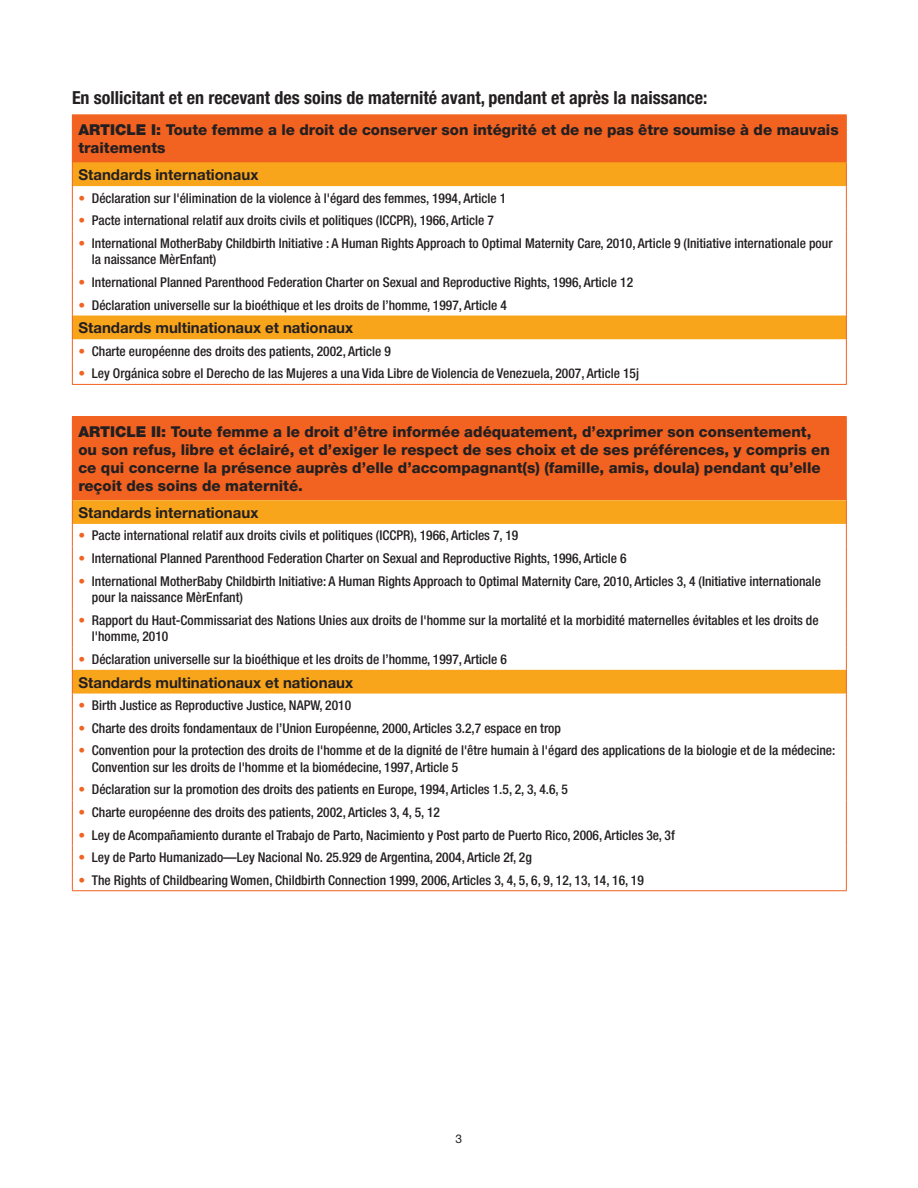
<style>
.page{position:relative;width:918px;height:1188px;background:#fff}
.page>*{position:absolute;margin:0;border:0;box-sizing:border-box;transform-origin:0 0}
.t1{font:700 condensed 18px "Helvetica Neue";color:#231f20}
.t2{font:800 15px/18px "Helvetica Neue";color:#231f20}
.t3{font:700 15px "Helvetica Neue";color:#231f20}
.t4{font:500 condensed 13.5px/16.5px "Helvetica Neue";color:#231f20}
.t5{font:12px "Helvetica Neue";color:#231f20}
.s1{font-weight:900}
.s2{font-weight:400;font-stretch:normal;color:#f26221}
</style>
<div class="page">
<div style="left:72px;top:115px;width:774px;height:47px;background:#f26221"></div>
<svg style="left:73px;top:162px;width:773px;height:177px"></svg>
<hr style="left:72px;top:231px;width:1px;height:39px;background:#f26221">
<hr style="left:846px;top:231px;width:1px;height:39px;background:#f26221">
<hr style="left:72px;top:384px;width:775px;height:1px;background:#f26221">
<svg style="left:72px;top:162px;width:1px;height:69px"></svg>
<svg style="left:846px;top:162px;width:1px;height:69px"></svg>
<svg style="left:72px;top:270px;width:1px;height:114px"></svg>
<svg style="left:846px;top:270px;width:1px;height:114px"></svg>
<hr style="left:72px;top:114px;width:775px;height:1px;background:#f26221">
<hr style="left:846px;top:115px;width:1px;height:47px;background:#f26221">
<div style="left:72px;top:417px;width:774px;height:83px;background:#f26221"></div>
<svg style="left:73px;top:500px;width:773px;height:194px"></svg>
<hr style="left:72px;top:416px;width:775px;height:1px;background:#f26221">
<hr style="left:846px;top:417px;width:1px;height:83px;background:#f26221">
<svg style="left:72px;top:500px;width:1px;height:69px"></svg>
<svg style="left:846px;top:500px;width:1px;height:69px"></svg>
<hr style="left:72px;top:569px;width:1px;height:39px;background:#f26221">
<hr style="left:846px;top:569px;width:1px;height:39px;background:#f26221">
<hr style="left:72px;top:608px;width:1px;height:39px;background:#f26221">
<hr style="left:846px;top:608px;width:1px;height:39px;background:#f26221">
<svg style="left:72px;top:647px;width:1px;height:92px"></svg>
<svg style="left:846px;top:647px;width:1px;height:92px"></svg>
<hr style="left:72px;top:739px;width:1px;height:39px;background:#f26221">
<hr style="left:846px;top:739px;width:1px;height:39px;background:#f26221">
<svg style="left:72px;top:778px;width:1px;height:112px"></svg>
<svg style="left:846px;top:778px;width:1px;height:112px"></svg>
<hr style="left:72px;top:890px;width:775px;height:1px;background:#f26221">
<h1 class="t1" style="left:72px;top:87px;width:637px">En sollicitant et en recevant des soins de maternité avant, pendant et après la naissance:</h1>
<p class="t2" style="left:78px;top:121px;width:762px"><span class="s1">ARTICLE I:</span> Toute femme a le droit de conserver son intégrité et de ne pas être soumise à de mauvais traitements</p>
<p class="t3" style="left:78px;top:165px;width:182px">Standards internationaux</p>
<p class="t4" style="left:78px;top:189px;width:429px"><span class="s2">•</span> Déclaration sur l'élimination de la violence à l'égard des femmes, 1994, Article 1</p>
<p class="t4" style="left:78px;top:212px;width:417px"><span class="s2">•</span> Pacte international relatif aux droits civils et politiques (ICCPR), 1966, Article 7</p>
<p class="t4" style="left:92px;top:235px;width:742px;text-indent:-14px"><span class="s2">•</span> International MotherBaby Childbirth Initiative : A Human Rights Approach to Optimal Maternity Care, 2010, Article 9 (Initiative internationale pour la naissance MèrEnfant)</p>
<p class="t4" style="left:78px;top:274px;width:556px"><span class="s2">•</span> International Planned Parenthood Federation Charter on Sexual and Reproductive Rights, 1996, Article 12</p>
<p class="t4" style="left:78px;top:296px;width:430px"><span class="s2">•</span> Déclaration universelle sur la bioéthique et les droits de l’homme, 1997, Article 4</p>
<p class="t3" style="left:78px;top:319px;width:276px">Standards multinationaux et nationaux</p>
<p class="t4" style="left:78px;top:343px;width:314px"><span class="s2">•</span> Charte européenne des droits des patients, 2002, Article 9</p>
<p class="t4" style="left:78px;top:365px;width:562px"><span class="s2">•</span> Ley Orgánica sobre el Derecho de las Mujeres a una Vida Libre de Violencia de Venezuela, 2007, Article 15j</p>
<p class="t2" style="left:78px;top:423px;width:753px"><span class="s1">ARTICLE II:</span> Toute femme a le droit d’être informée adéquatement, d’exprimer son consentement, ou son refus, libre et éclairé, et d’exiger le respect de ses choix et de ses préférences, y compris en ce qui concerne la présence auprès d’elle d’accompagnant(s) (famille, amis, doula) pendant qu’elle reçoit des soins de maternité.</p>
<p class="t3" style="left:78px;top:503px;width:182px">Standards internationaux</p>
<p class="t4" style="left:78px;top:527px;width:442px"><span class="s2">•</span> Pacte international relatif aux droits civils et politiques (ICCPR), 1966, Articles 7, 19</p>
<p class="t4" style="left:78px;top:550px;width:550px"><span class="s2">•</span> International Planned Parenthood Federation Charter on Sexual and Reproductive Rights, 1996, Article 6</p>
<p class="t4" style="left:92px;top:572px;width:731px;text-indent:-14px"><span class="s2">•</span> International MotherBaby Childbirth Initiative: A Human Rights Approach to Optimal Maternity Care, 2010, Articles 3, 4 (Initiative internationale pour la naissance MèrEnfant)</p>
<p class="t4" style="left:92px;top:612px;width:728px;text-indent:-14px"><span class="s2">•</span> Rapport du Haut-Commissariat des Nations Unies aux droits de l'homme sur la mortalité et la morbidité maternelles évitables et les droits de l'homme, 2010</p>
<p class="t4" style="left:78px;top:651px;width:430px"><span class="s2">•</span> Déclaration universelle sur la bioéthique et les droits de l’homme, 1997, Article 6</p>
<p class="t3" style="left:78px;top:673px;width:276px">Standards multinationaux et nationaux</p>
<p class="t4" style="left:78px;top:697px;width:274px"><span class="s2">•</span> Birth Justice as Reproductive Justice, NAPW, 2010</p>
<p class="t4" style="left:78px;top:720px;width:484px"><span class="s2">•</span> Charte des droits fondamentaux de l’Union Européenne, 2000, Articles 3.2,7 espace en trop</p>
<p class="t4" style="left:92px;top:742px;width:745px;text-indent:-14px"><span class="s2">•</span> Convention pour la protection des droits de l'homme et de la dignité de l'être humain à l'égard des applications de la biologie et de la médecine:<br>Convention sur les droits de l'homme et la biomédecine, 1997, Article 5</p>
<p class="t4" style="left:78px;top:781px;width:491px"><span class="s2">•</span> Déclaration sur la promotion des droits des patients en Europe, 1994, Articles 1.5, 2, 3, 4.6, 5</p>
<p class="t4" style="left:78px;top:804px;width:363px"><span class="s2">•</span> Charte européenne des droits des patients, 2002, Articles 3, 4, 5, 12</p>
<p class="t4" style="left:78px;top:826px;width:598px"><span class="s2">•</span> Ley de Acompañamiento durante el Trabajo de Parto, Nacimiento y Post‐parto de Puerto Rico, 2006, Articles 3e, 3f</p>
<p class="t4" style="left:78px;top:849px;width:455px"><span class="s2">•</span> Ley de Parto Humanizado—Ley Nacional No. 25.929 de Argentina, 2004, Article 2f, 2g</p>
<p class="t4" style="left:78px;top:872px;width:567px"><span class="s2">•</span> The Rights of Childbearing Women, Childbirth Connection 1999, 2006, Articles 3, 4, 5, 6, 9, 12, 13, 14, 16, 19</p>
<p class="t5" style="left:456px;top:1132px;width:8px">3</p>
</div>
